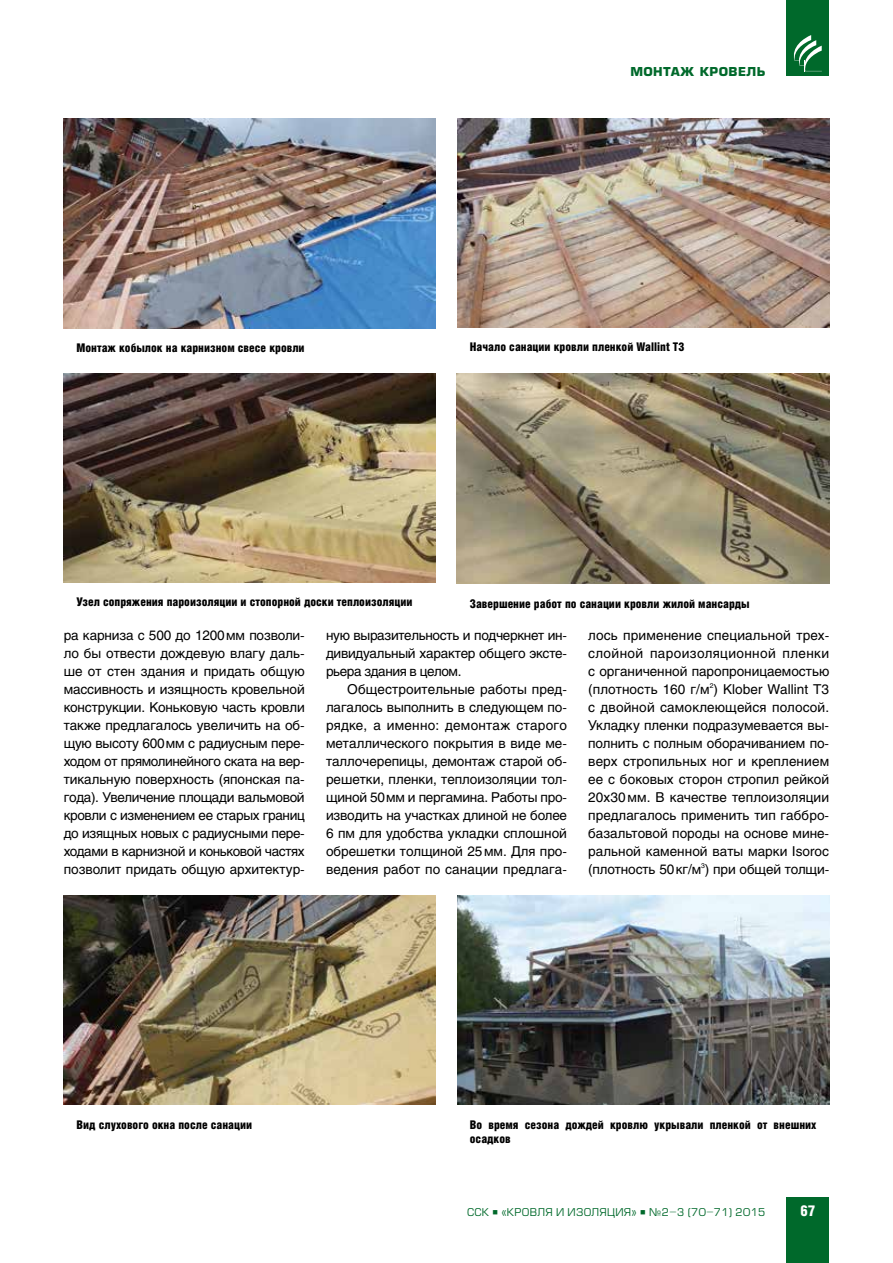
<style>
.page{position:relative;width:893px;height:1263px;background:#fff}
.page>*{position:absolute;margin:0;border:0;box-sizing:border-box;transform-origin:0 0}
.t1{font:900 15px "Helios Cond";color:#fff}
.t2{font:13.5px/18px "Helios";letter-spacing:-.005em;color:#000;text-align:justify}
.t3{font:900 12px/14.4px "Helios Cond";color:#000}
.t4{font:700 12px "Europe";letter-spacing:.03em;color:#00692b}
.t5{font:10.5px "Europe";letter-spacing:.03em;color:#00692b}
</style>
<div class="page">
<div style="left:786px;top:1197px;width:43px;height:66px;background:#00692b"></div>
<div style="left:786px;top:0;width:43px;height:76px;background:#00692b"></div>
<svg style="left:794px;top:35px;width:28px;height:36px"></svg>
<img style="left:64px;top:119px;width:372px;height:209px">
<img style="left:457px;top:118px;width:372px;height:209px">
<img style="left:64px;top:373px;width:372px;height:209px">
<img style="left:457px;top:374px;width:372px;height:209px">
<img style="left:64px;top:895px;width:372px;height:209px">
<img style="left:457px;top:895px;width:372px;height:209px">
<p class="t4" style="left:630px;top:64px;width:137px">монтаж кровель</p>
<p class="t3" style="left:77px;top:341px;width:230px">Монтаж кобылок на карнизном свесе кровли</p>
<p class="t3" style="left:470px;top:339px;width:216px">Начало санации кровли пленкой Wallint T3</p>
<p class="t3" style="left:76px;top:594px;width:338px">Узел сопряжения пароизоляции и стопорной доски теплоизоляции</p>
<p class="t3" style="left:470px;top:597px;width:282px">Завершение работ по санации кровли жилой мансарды</p>
<p class="t2" style="left:64px;top:626px;width:242px">ра карниза с 500 до 1200мм позволи&shy;ло бы отвести дождевую влагу даль&shy;ше от стен здания и придать общую массивность и изящность кровельной конструкции. Коньковую часть кровли также предлагалось увеличить на об&shy;щую высоту 600мм с радиусным пере&shy;ходом от прямолинейного ската на вер&shy;тикальную поверхность (японская па&shy;года). Увеличение площади вальмовой кровли с изменением ее старых границ до изящных новых с радиусными пере&shy;ходами в карнизной и коньковой частях позволит придать общую архитектур-</p>
<p class="t2" style="left:326px;top:626px;width:242px">ную выразительность и подчеркнет ин&shy;дивидуальный характер общего эксте&shy;рьера здания в целом.</p>
<p class="t2" style="left:326px;top:680px;width:242px;text-indent:21px">Общестроительные работы пред&shy;лагалось выполнить в следующем по&shy;рядке, а именно: демонтаж старого металлического покрытия в виде ме&shy;таллочерепицы, демонтаж старой об&shy;решетки, пленки, теплоизоляции тол&shy;щиной 50мм и пергамина. Работы про&shy;изводить на участках длиной не более 6 пм для удобства укладки сплошной обрешетки толщиной 25мм. Для про&shy;ведения работ по санации предлага-</p>
<p class="t2" style="left:588px;top:626px;width:243px">лось применение специальной трех&shy;слойной пароизоляционной пленки с органиченной паропроницаемостью (плотность 160 г/м<sup>2</sup>) Klober Wallint T3 с двойной самоклеющейся полосой.<br>Укладку пленки подразумевается вы&shy;полнить с полным оборачиванием по&shy;верх стропильных ног и креплением ее с боковых сторон стропил рейкой 20х30мм. В качестве теплоизоляции предлагалось применить тип габбро&shy;базальтовой породы на основе мине&shy;ральной каменной ваты марки Isoroc (плотность 50кг/м<sup>3</sup>) при общей толщи-</p>
<p class="t3" style="left:77px;top:1117px;width:177px">Вид слухового окна после санации</p>
<p class="t3" style="left:470px;top:1117px;width:348px">Во время сезона дождей кровлю укрывали пленкой от внешних осадков</p>
<p class="t5" style="left:467px;top:1206px;width:300px">ССК ■ «Кровля и Изоляция» ■ №2–3 (70–71) 2015</p>
<p class="t1" style="left:800px;top:1202px;width:17px">67</p>
</div>
